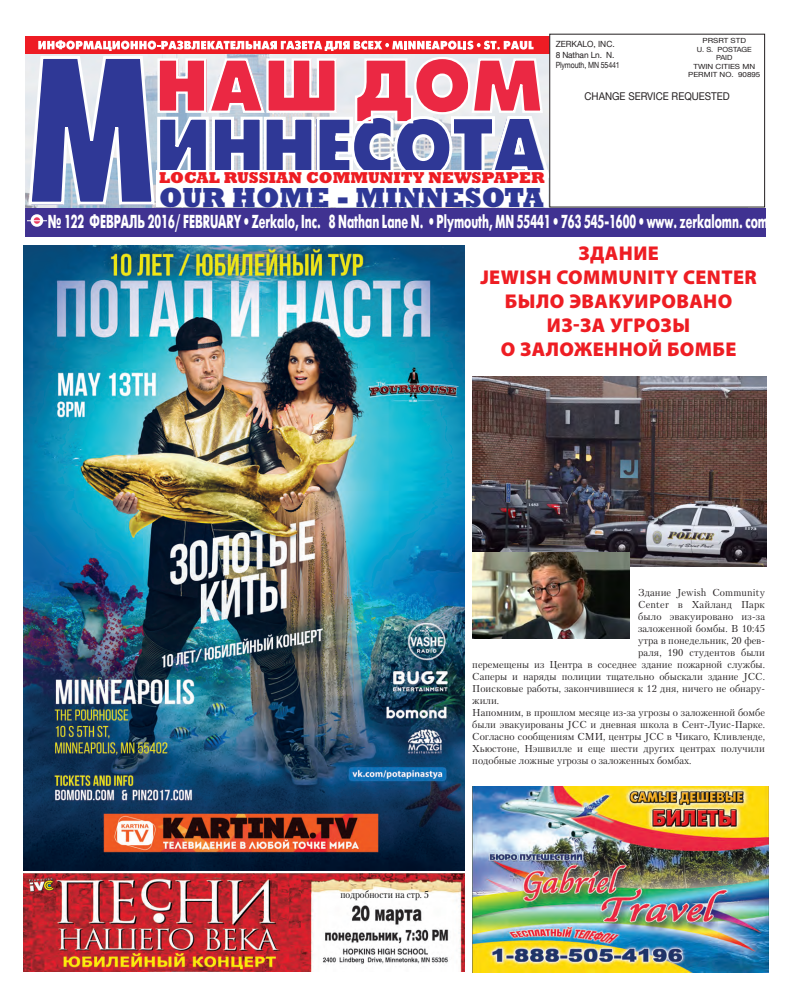
<style>
.page{position:relative;width:792px;height:1008px;background:#fff}
.page>*{position:absolute;margin:0;border:0;box-sizing:border-box;transform-origin:0 0}
.t1{font:800 28px "Rockwell";color:#2f3896}
.t2{font:900 20px/24px "Myriad Pro";letter-spacing:.02em;color:#ee1d23;text-align:center}
.t3{font:18.8px "Futuris XC";color:#fff;scale:.6 1}
.t4{font:800 16px "Rockwell";color:#ee1d23}
.t5{font:10.7px "Helvetica Neue";color:#231f20;scale:.92 1}
.t6{font:10px/12px "Petersburg C";color:#231f20;text-align:justify}
.body{font:10px "Petersburg C";color:#000;scale:.91 1}
.t7{font:8.5px "Helvetica Neue";letter-spacing:-.015em;color:#231f20}
.t8{font:8.5px "Helvetica Neue";letter-spacing:-.015em;color:#231f20;scale:.82 1}
.t9{font:7.1px "Helvetica Neue";color:#231f20;scale:1.13 1}
.t10{font:7.1px "Helvetica Neue";color:#231f20;scale:1.07 1}
</style>
<div class="page">
<img style="left:24px;top:245px;width:441px;height:625px">
<div style="left:25px;top:36px;width:526px;height:17px;background:#ee1c24"></div>
<div style="left:26px;top:208px;width:740px;height:29px;background:#403291"></div>
<svg style="left:31px;top:216px;width:10px;height:9px"></svg>
<div style="left:31px;top:214px;width:12px;height:13px;border:3px solid #fff;border-radius:50%"></div>
<svg style="left:27px;top:220px;width:20px;height:1px"></svg>
<svg style="left:31px;top:40px;width:515px;height:165px"></svg>
<div style="left:156px;top:171px;width:392px;height:36px;background:#fff"></div>
<div style="left:549px;top:34px;width:216px;height:173px;background:#fff;border:1px solid #231f20"></div>
<img style="left:472px;top:786px;width:297px;height:186px">
<img style="left:472px;top:377px;width:294px;height:190px">
<img style="left:472px;top:552px;width:157px;height:87px">
<img style="left:24px;top:874px;width:441px;height:98px">
<p class="t7" style="left:556px;top:37px;width:60px">ZERKALO, INC.</p>
<p class="t7" style="left:556px;top:47px;width:60px">8 Nathan Ln. N.</p>
<p class="t8" style="left:556px;top:58px;width:80px">Plymouth, MN 55441</p>
<p class="t9" style="left:703px;top:35px;width:40px">PRSRT STD</p>
<p class="t10" style="left:697px;top:43px;width:53px">U. S. POSTAGE</p>
<p class="t10" style="left:716px;top:52px;width:17px">PAID</p>
<p class="t9" style="left:694px;top:60px;width:56px">TWIN CITIES MN</p>
<p class="t9" style="left:688px;top:69px;width:65px">PERMIT NO. 90895</p>
<p class="t4" style="left:159px;top:168px;width:387px">LOCAL RUSSIAN COMMUNITY NEWSPAPER</p>
<p class="t1" style="left:159px;top:181px;width:386px">OUR HOME - MINNESOTA</p>
<p class="t5" style="left:585px;top:87px;width:159px">CHANGE SERVICE REQUESTED</p>
<p class="t3" style="left:48px;top:211px;width:1202px">№ 122 ФЕВРАЛЬ 2016/ FEBRUARY • Zerkalo, Inc. 8 Nathan Lane N. • Plymouth, MN 55441 • 763 545-1600 • www. zerkalomn. com</p>
<p class="t2" style="left:578px;top:240px;width:82px">ЗДАНИЕ</p>
<p class="t2" style="left:480px;top:264px;width:278px">JEWISH COMMUNITY CENTER<br>БЫЛО ЭВАКУИРОВАНО</p>
<p class="t2" style="left:547px;top:312px;width:145px">ИЗ-ЗА УГРОЗЫ</p>
<p class="t2" style="left:501px;top:336px;width:237px">О ЗАЛОЖЕННОЙ БОМБЕ</p>
<p class="t6" style="left:638px;top:586px;width:128px">Здание Jewish Community</p>
<p class="t6" style="left:638px;top:598px;width:128px">Center в Хайланд Парк</p>
<p class="t6" style="left:638px;top:610px;width:128px">было эвакуировано из-за</p>
<p class="t6" style="left:638px;top:622px;width:128px">заложенной бомбы. В 10:45</p>
<p class="t6" style="left:638px;top:634px;width:128px">утра в понедельник, 20 фев-</p>
<p class="t6" style="left:638px;top:646px;width:128px">раля, 190 студентов были</p>
<p class="t6" style="left:472px;top:658px;width:294px">перемещены из Центра в соседнее здание пожарной службы.</p>
<p class="t6" style="left:472px;top:670px;width:294px">Саперы и наряды полиции тщательно обыскали здание JCC.</p>
<p class="t6" style="left:472px;top:682px;width:294px">Поисковые работы, закончившиеся к 12 дня, ничего не обнару-</p>
<p class="t6" style="left:472px;top:694px;width:28px">жили.</p>
<p class="t6" style="left:472px;top:706px;width:294px">Напомним, в прошлом месяце из-за угрозы о заложенной бомбе были эвакуированы JCC и дневная школа в Сент-Луис-Парке.<br>Согласно сообщениям СМИ, центры JCC в Чикаго, Кливленде, Хьюстоне, Нэшвилле и еще шести других центрах получили подобные ложные угрозы о заложенных бомбах.</p>
<p class="body" style="left:340px;top:889px;width:99px">подробности на стр. 5</p>
</div>
